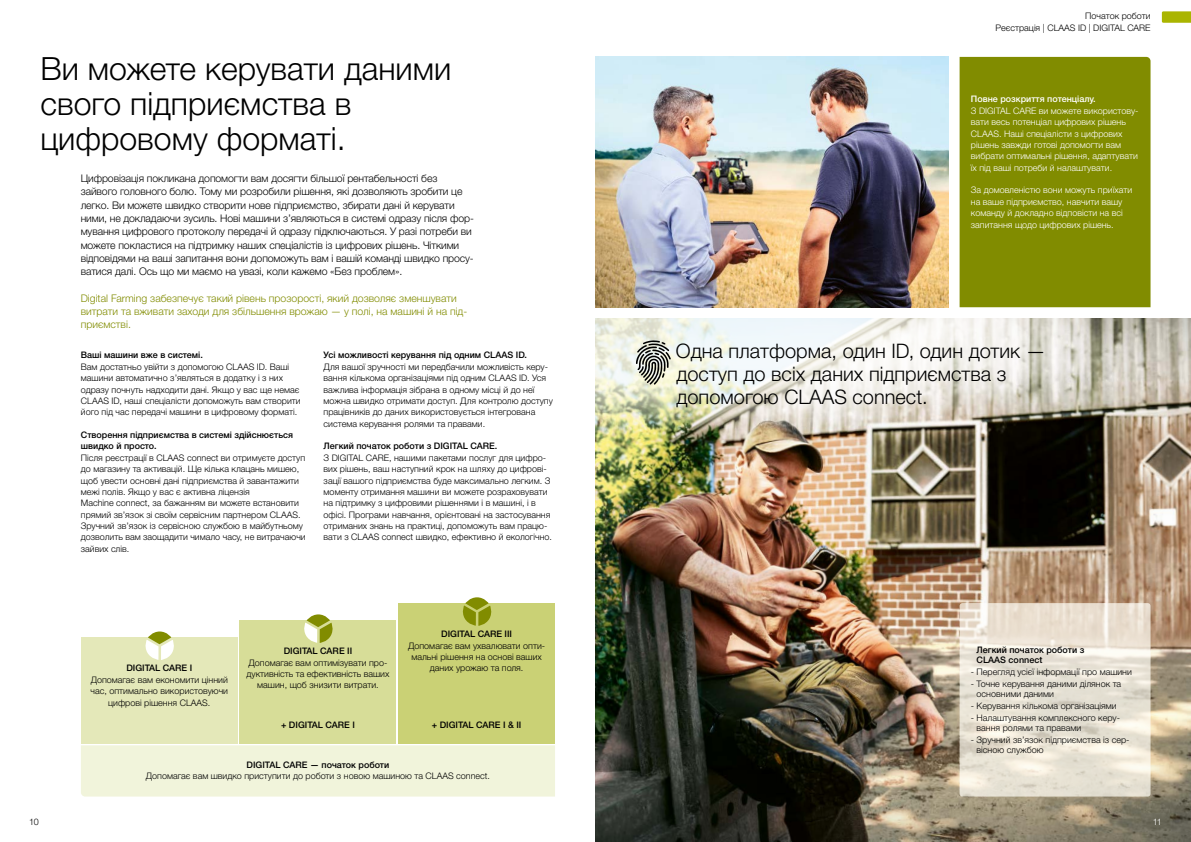
<style>
.page{position:relative;width:1191px;height:842px;background:#fff}
.page>*{position:absolute;margin:0;border:0;box-sizing:border-box;transform-origin:0 0}
.t1{font:300 32px/35px "CLAAS Helvetica Neue";color:#000}
.t2{font:300 20px/22.8px "CLAAS Helvetica Neue";color:#000}
.t3{font:300 10.5px/13.3px "CLAAS Helvetica Neue";letter-spacing:-.01em;color:#000}
.t4{font:300 10.5px/13.3px "CLAAS Helvetica Neue";color:#818c00}
.t5{font:300 9px/11.4px "CLAAS Helvetica Neue";color:#000}
.t6{font:300 9px/11.4px "CLAAS Helvetica Neue";color:#fff}
.t7{font:500 9px/11.4px "CLAAS Helvetica Neue";color:#000}
.t8{font:500 9px "CLAAS Helvetica Neue";color:#fff}
</style>
<div class="page">
<img style="left:595px;top:57px;width:353px;height:250px">
<img style="left:595px;top:319px;width:596px;height:523px">
<div style="left:81px;top:637px;width:157px;height:107px;background:#e4e8b9"></div>
<div style="left:398px;top:603px;width:157px;height:141px;background:#cad175"></div>
<div style="left:240px;top:620px;width:156px;height:124px;background:#d7dd98"></div>
<div style="left:81px;top:745px;width:474px;height:51px;background:#f1f4db"></div>
<svg style="left:1161px;top:11px;width:30px;height:12px"></svg>
<svg style="left:595px;top:319px;width:541px;height:114px"></svg>
<div style="left:959px;top:57px;width:191px;height:250px;background:#818c00"></div>
<svg style="left:636px;top:340px;width:35px;height:45px;background:#9d9e94"></svg>
<svg style="left:145px;top:631px;width:29px;height:29px"></svg>
<svg style="left:304px;top:614px;width:29px;height:29px"></svg>
<svg style="left:462px;top:597px;width:30px;height:29px"></svg>
<svg style="left:959px;top:603px;width:191px;height:193px;background:#e9e3d5"></svg>
<h1 class="t1" style="left:40px;top:51px;width:412px">Ви можете керувати даними свого підприємства в цифровому форматі.</h1>
<p class="t3" style="left:81px;top:172px;width:395px">Цифровізація покликана допомогти вам досягти більшої рентабельності без зайвого головного болю. Тому ми розробили рішення, які дозволяють зробити це легко. Ви можете швидко створити нове підприємство, збирати дані й керувати ними, не докладаючи зусиль. Нові машини з’являються в системі одразу після фор&shy;мування цифрового протоколу передачі й одразу підключаються. У разі потреби ви можете покластися на підтримку наших спеціалістів із цифрових рішень. Чіткими відповідями на ваші запитання вони допоможуть вам і вашій команді швидко просу&shy;ватися далі. Ось що ми маємо на увазі, коли кажемо «Без проблем».</p>
<p class="t4" style="left:81px;top:291px;width:388px">Digital Farming забезпечує такий рівень прозорості, який дозволяє зменшувати витрати та вживати заходи для збільшення врожаю — у полі, на машині й на під&shy;приємстві.</p>
<p class="t7" style="left:81px;top:350px;width:124px">Ваші машини вже в системі.</p>
<p class="t5" style="left:81px;top:361px;width:221px">Вам достатньо увійти з допомогою CLAAS ID. Ваші машини автоматично з’являться в додатку і з них одразу почнуть надходити дані. Якщо у вас ще немає CLAAS ID, наші спеціалісти допоможуть вам створити його під час передачі машини в цифровому форматі.</p>
<p class="t7" style="left:81px;top:429px;width:214px">Створення підприємства в системі здійснюється швидко й просто.</p>
<p class="t5" style="left:81px;top:452px;width:226px">Після реєстрації в CLAAS connect ви отримуєте доступ до магазину та активацій. Ще кілька клацань мишею, щоб увести основні дані підприємства й завантажити межі полів. Якщо у вас є активна ліцензія<br>Machine connect, за бажанням ви можете встановити прямий зв’язок зі своїм сервісним партнером CLAAS.<br>Зручний зв’язок із сервісною службою в майбутньому дозволить вам заощадити чимало часу, не витрачаючи зайвих слів.</p>
<p class="t7" style="left:324px;top:350px;width:205px">Усі можливості керування під одним CLAAS ID.</p>
<p class="t5" style="left:324px;top:361px;width:231px">Для вашої зручності ми передбачили можливість керу&shy;вання кількома організаціями під одним CLAAS ID. Уся важлива інформація зібрана в одному місці й до неї можна швидко отримати доступ. Для контролю доступу працівників до даних використовується інтегрована система керування ролями та правами.</p>
<p class="t7" style="left:324px;top:441px;width:175px">Легкий початок роботи з DIGITAL CARE.</p>
<p class="t5" style="left:324px;top:452px;width:230px">З DIGITAL CARE, нашими пакетами послуг для цифро&shy;вих рішень, ваш наступний крок на шляху до цифрові&shy;зації вашого підприємства буде максимально легким. З моменту отримання машини ви можете розраховувати на підтримку з цифровими рішеннями і в машині, і в офісі. Програми навчання, орієнтовані на застосування отриманих знань на практиці, допоможуть вам працю&shy;вати з CLAAS connect швидко, ефективно й екологічно.</p>
<p class="t5" style="left:995px;top:10px;width:157px;line-height:12px;text-align:right">Початок роботи<br>Реєстрація | CLAAS ID | DIGITAL CARE</p>
<p class="t8" style="left:971px;top:93px;width:126px">Повне розкриття потенціалу.</p>
<p class="t6" style="left:971px;top:105px;width:169px">З DIGITAL CARE ви можете використову&shy;вати весь потенціал цифрових рішень CLAAS. Наші спеціалісти з цифрових рішень завжди готові допомогти вам вибрати оптимальні рішення, адаптувати їх під ваші потреби й налаштувати.</p>
<p class="t6" style="left:971px;top:185px;width:163px">За домовленістю вони можуть приїхати на ваше підприємство, навчити вашу команду й докладно відповісти на всі запитання щодо цифрових рішень.</p>
<h2 class="t2" style="left:676px;top:340px;width:371px">Одна платформа, один ID, один дотик — доступ до всіх даних підприємства з допомогою CLAAS connect.</h2>
<p class="t7" style="left:126px;top:663px;width:67px">DIGITAL CARE I</p>
<p class="t5" style="left:90px;top:674px;width:139px;text-align:center">Допомагає вам економити цінний час, оптимально використовуючи цифрові рішення CLAAS.</p>
<p class="t7" style="left:441px;top:628px;width:72px">DIGITAL CARE III</p>
<p class="t5" style="left:408px;top:640px;width:139px;text-align:center">Допомагає вам ухвалювати опти&shy;мальні рішення на основі ваших даних урожаю та поля.</p>
<p class="t7" style="left:976px;top:645px;width:109px;line-height:10.3px">Легкий початок роботи з<br>CLAAS connect</p>
<p class="t7" style="left:284px;top:646px;width:70px">DIGITAL CARE II</p>
<p class="t5" style="left:246px;top:657px;width:144px;text-align:center">Допомагає вам оптимізувати про&shy;дуктивність та ефективність ваших машин, щоб знизити витрати.</p>
<p class="t7" style="left:281px;top:719px;width:75px">+ DIGITAL CARE I</p>
<p class="t7" style="left:432px;top:719px;width:91px">+ DIGITAL CARE I &amp; II</p>
<p class="t5" style="left:971px;top:666px;width:162px">- Перегляд усієї інформації про машини</p>
<p class="t5" style="left:976px;top:679px;width:146px;line-height:10.3px;text-indent:-6px">- Точне керування даними ділянок та основними даними</p>
<p class="t5" style="left:971px;top:700px;width:147px">- Керування кількома організаціями</p>
<p class="t5" style="left:976px;top:712px;width:145px;line-height:10.3px;text-indent:-6px">- Налаштування комплексного керу&shy;вання ролями та правами</p>
<p class="t5" style="left:976px;top:734px;width:154px;line-height:10.3px;text-indent:-6px">- Зручний зв’язок підприємства із сер&shy;вісною службою</p>
<p class="t7" style="left:247px;top:759px;width:144px">DIGITAL CARE — початок роботи</p>
<p class="t5" style="left:146px;top:771px;width:346px">Допомагає вам швидко приступити до роботи з новою машиною та CLAAS connect.</p>
<p class="t5" style="left:29px;top:816px;width:11px">10</p>
<p class="t6" style="left:1152px;top:816px;width:11px">11</p>
</div>
